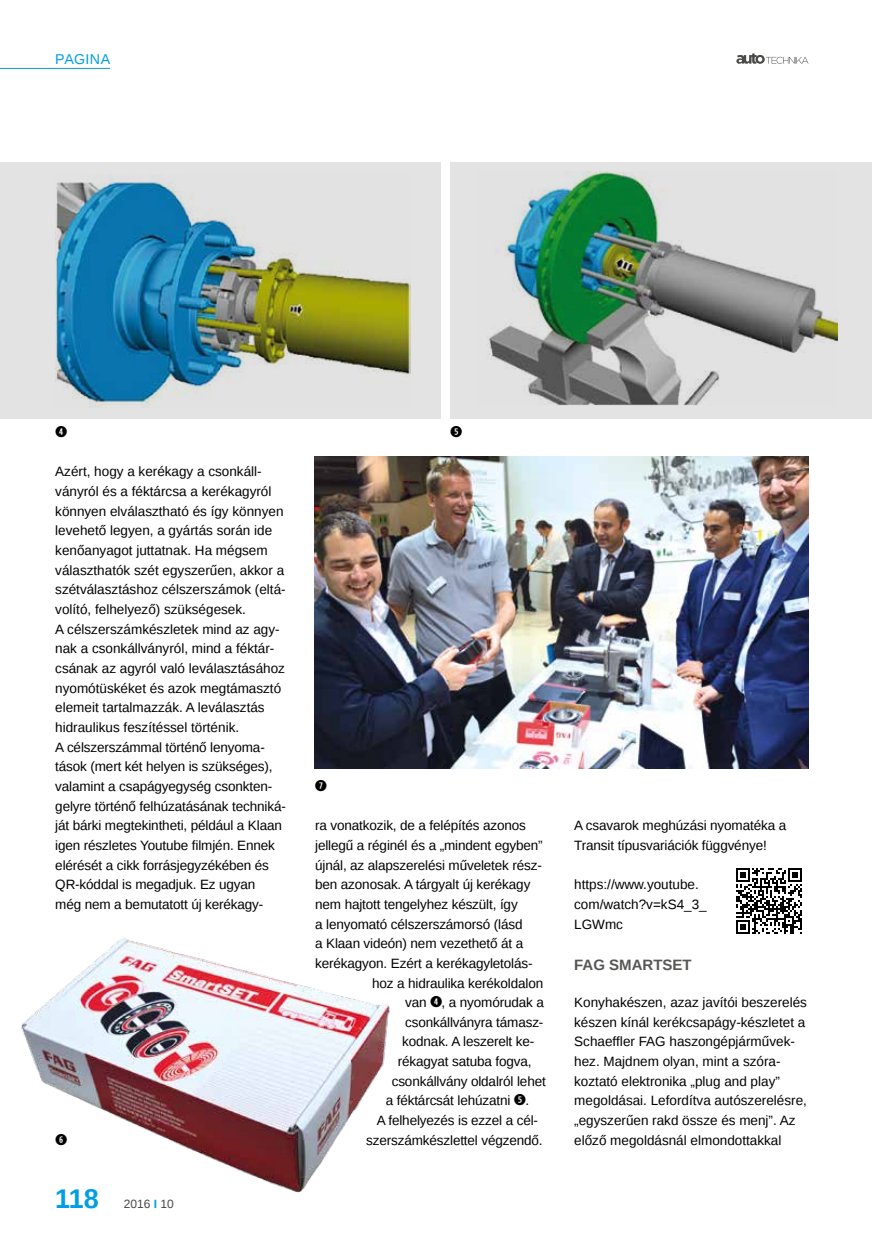
<style>
.page{position:relative;width:872px;height:1246px;background:#fff}
.page>*{position:absolute;margin:0;border:0;box-sizing:border-box;transform-origin:0 0}
.t1{font:700 27px "Liberation Sans";color:#009fe3}
.t2{font:700 15px "Liberation Sans";color:#575756}
.t3{font:15px "Combi Numerals Ltd";color:#000}
.t4{font:14.25px "Liberation Sans";letter-spacing:.025em;color:#009fe3}
.t5{font:13.5px/19.6px "Liberation Sans";letter-spacing:-.01em;color:#000}
.t6{font:12px "Liberation Sans";color:#4a4a49}
.s1{font-weight:700;color:#009fe3}
.s2{font-family:"Combi Numerals Ltd";font-size:15px}
</style>
<div class="page">
<hr style="left:0;top:68px;width:110px;height:1px;background:#009fe3">
<svg style="left:736px;top:53px;width:72px;height:11px"></svg>
<div style="left:451px;top:162px;width:421px;height:257px;background:#e3e3e3"></div>
<div style="left:0;top:162px;width:441px;height:256px;background:#e3e3e3"></div>
<svg style="left:736px;top:868px;width:66px;height:66px"></svg>
<img style="left:55px;top:175px;width:356px;height:233px">
<img style="left:487px;top:171px;width:350px;height:234px">
<img style="left:21px;top:938px;width:369px;height:255px">
<img style="left:315px;top:457px;width:493px;height:311px">
<p class="t4" style="left:55px;top:51px;width:57px">PAGINA</p>
<p class="t3" style="left:55px;top:423px;width:14px">➍</p>
<p class="t3" style="left:450px;top:423px;width:14px">➎</p>
<p class="t5" style="left:55px;top:463px;width:232px">Azért, hogy a kerékagy a csonkáll&shy;ványról és a féktárcsa a kerékagyról könnyen elválasztható és így könnyen levehető legyen, a gyártás során ide kenőanyagot juttatnak. Ha mégsem választhatók szét egyszerűen, akkor a szétválasztáshoz célszerszámok (eltá&shy;volító, felhelyező) szükségesek.<br>A célszerszámkészletek mind az agy&shy;nak a csonkállványról, mind a féktár&shy;csának az agyról való leválasztásához nyomótüskéket és azok megtámasztó elemeit tartalmazzák. A leválasztás hidraulikus feszítéssel történik.<br>A célszerszámmal történő lenyoma&shy;tások (mert két helyen is szükséges), valamint a csapágyegység csonkten&shy;gelyre történő felhúzatásának techniká&shy;ját bárki megtekintheti, például a Klaan igen részletes Youtube filmjén. Ennek elérését a cikk forrásjegyzékében és QR-kóddal is megadjuk. Ez ugyan<br>még nem a bemutatott új kerékagy-</p>
<p class="t3" style="left:55px;top:1131px;width:14px">➏</p>
<h1 class="t1" style="left:55px;top:1180px;width:45px">118</h1>
<p class="t6" style="left:124px;top:1197px;width:52px">2016 <span class="s1">I</span> 10</p>
<p class="t3" style="left:315px;top:777px;width:14px">➐</p>
<p class="t5" style="left:315px;top:816px;width:212px">ra vonatkozik, de a felépítés azonos</p>
<p class="t5" style="left:315px;top:836px;width:229px">jellegű a réginél és a „mindent egyben”</p>
<p class="t5" style="left:315px;top:856px;width:228px">újnál, az alapszerelési műveletek rész-</p>
<p class="t5" style="left:315px;top:875px;width:217px">ben azonosak. A tárgyalt új kerékagy</p>
<p class="t5" style="left:315px;top:895px;width:204px">nem hajtott tengelyhez készült, így</p>
<p class="t5" style="left:315px;top:915px;width:209px">a lenyomató célszerszámorsó (lásd</p>
<p class="t5" style="left:315px;top:934px;width:209px">a Klaan videón) nem vezethető át a</p>
<p class="t5" style="left:315px;top:954px;width:219px">kerékagyon. Ezért a kerékagyletolás-</p>
<p class="t5" style="left:372px;top:974px;width:173px">hoz a hidraulika kerékoldalon</p>
<p class="t5" style="left:405px;top:993px;width:140px">van <span class="s2">➍</span>, a nyomórudak a</p>
<p class="t5" style="left:405px;top:1013px;width:140px">csonkállványra támasz-</p>
<p class="t5" style="left:402px;top:1032px;width:134px">kodnak. A leszerelt ke-</p>
<p class="t5" style="left:398px;top:1052px;width:135px">rékagyat satuba fogva,</p>
<p class="t5" style="left:392px;top:1072px;width:156px">csonkállvány oldalról lehet</p>
<p class="t5" style="left:386px;top:1091px;width:145px">a féktárcsát lehúzatni <span class="s2">➎</span>.</p>
<p class="t5" style="left:377px;top:1111px;width:163px">A felhelyezés is ezzel a cél-</p>
<p class="t5" style="left:366px;top:1131px;width:178px">szerszámkészlettel végzendő.</p>
<p class="t5" style="left:574px;top:816px;width:213px">A csavarok meghúzási nyomatéka a<br>Transit típusvariációk függvénye!</p>
<p class="t5" style="left:574px;top:875px;width:134px">https://www.youtube. com/watch?v=kS4_3_<br>LGWmc</p>
<p class="t2" style="left:574px;top:954px;width:119px">FAG SMARTSET</p>
<p class="t5" style="left:574px;top:993px;width:234px">Konyhakészen, azaz javítói beszerelés készen kínál kerékcsapágy-készletet a Schaeffler FAG haszongépjárművek&shy;hez. Majdnem olyan, mint a szóra&shy;koztató elektronika „plug and play” megoldásai. Lefordítva autószerelésre, „egyszerűen rakd össze és menj”. Az előző megoldásnál elmondottakkal</p>
</div>
